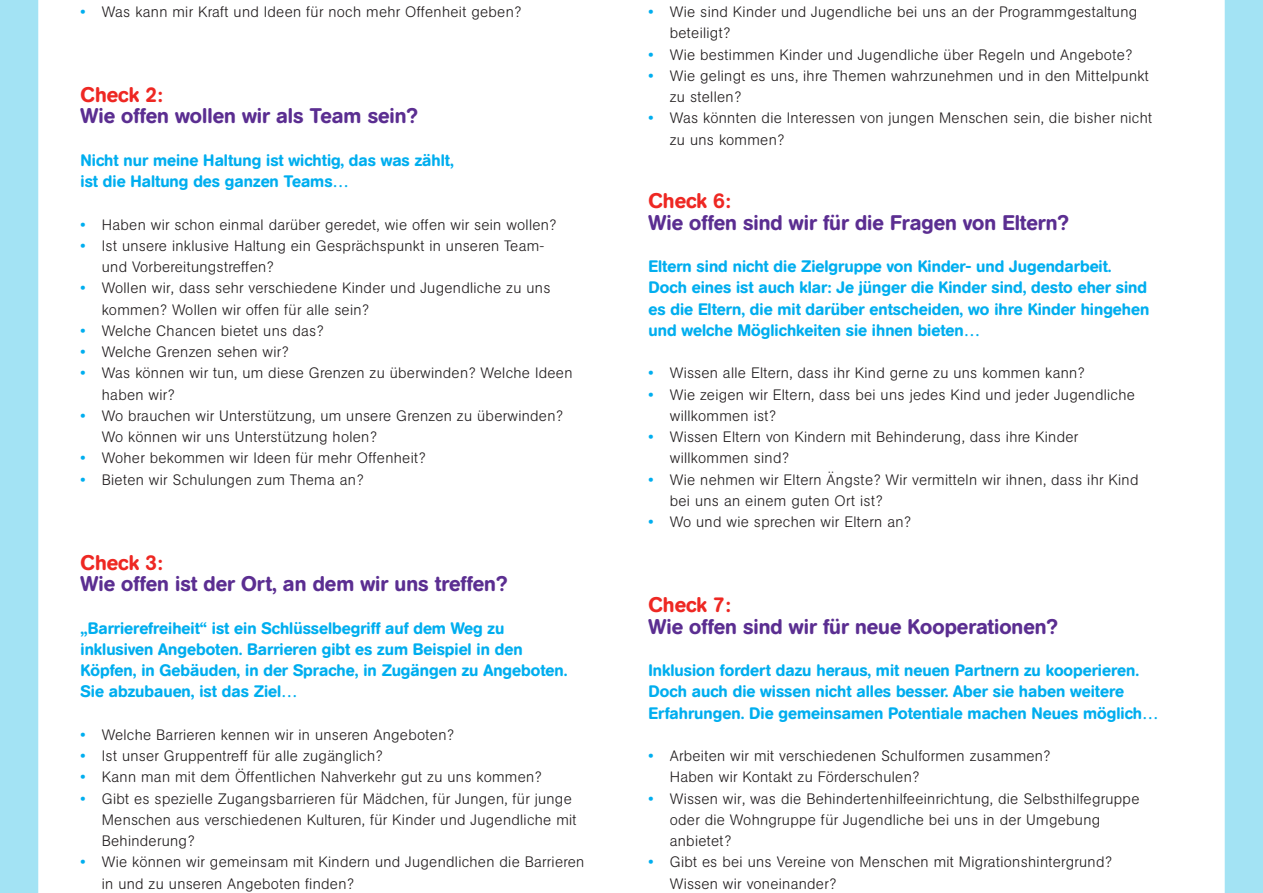
<style>
.page{position:relative;width:1263px;height:893px;background:#a3e3f4}
.page>*{position:absolute;margin:0;border:0;box-sizing:border-box;transform-origin:0 0}
.t1{font:500 21px "AG Book Rounded Pro";color:#5b2e91}
.t2{font:500 21px "AG Book Rounded Pro";color:#ee2823}
.t3{font:500 16.5px/21.3px "AG Book Rounded Pro";color:#00aeef}
.t4{font:300 15px/21.3px "AG Book Rounded Pro";letter-spacing:.02em;color:#231f20}
.s1{font-weight:500;color:#00aeef}
</style>
<div class="page">
<div style="left:38px;top:0;width:1187px;height:893px;background:#fff"></div>
<svg style="left:1108px;top:892px;width:117px;height:1px"></svg>
<p class="t4" style="left:81px;top:1px;width:442px"><span class="s1">•</span> Was kann mir Kraft und Ideen für noch mehr Offenheit geben?</p>
<h1 class="t2" style="left:81px;top:81px;width:84px">Check 2:</h1>
<h1 class="t1" style="left:81px;top:102px;width:339px">Wie offen wollen wir als Team sein?</h1>
<p class="t3" style="left:81px;top:149px;width:375px">Nicht nur meine Haltung ist wichtig, das was zählt, ist die Haltung des ganzen Teams…</p>
<p class="t4" style="left:81px;top:213px;width:477px"><span class="s1">•</span> Haben wir schon einmal darüber geredet, wie offen wir sein wollen?</p>
<p class="t4" style="left:102px;top:235px;width:444px;text-indent:-21px"><span class="s1">•</span> Ist unsere inklusive Haltung ein Gesprächspunkt in unseren Team&shy;und Vorbereitungstreffen?</p>
<p class="t4" style="left:102px;top:277px;width:450px;text-indent:-21px"><span class="s1">•</span> Wollen wir, dass sehr verschiedene Kinder und Jugendliche zu uns kommen? Wollen wir offen für alle sein?</p>
<p class="t4" style="left:81px;top:320px;width:245px"><span class="s1">•</span> Welche Chancen bietet uns das?</p>
<p class="t4" style="left:81px;top:341px;width:210px"><span class="s1">•</span> Welche Grenzen sehen wir?</p>
<p class="t4" style="left:102px;top:362px;width:472px;text-indent:-21px"><span class="s1">•</span> Was können wir tun, um diese Grenzen zu überwinden? Welche Ideen haben wir?</p>
<p class="t4" style="left:102px;top:405px;width:463px;text-indent:-21px"><span class="s1">•</span> Wo brauchen wir Unterstützung, um unsere Grenzen zu überwinden?<br>Wo können wir uns Unterstützung holen?</p>
<p class="t4" style="left:81px;top:447px;width:347px"><span class="s1">•</span> Woher bekommen wir Ideen für mehr Offenheit?</p>
<p class="t4" style="left:81px;top:468px;width:284px"><span class="s1">•</span> Bieten wir Schulungen zum Thema an?</p>
<h1 class="t2" style="left:81px;top:549px;width:84px">Check 3:</h1>
<h1 class="t1" style="left:81px;top:570px;width:428px">Wie offen ist der Ort, an dem wir uns treffen?</h1>
<p class="t3" style="left:81px;top:617px;width:488px">„Barrierefreiheit“ ist ein Schlüsselbegriff auf dem Weg zu inklusiven Angeboten. Barrieren gibt es zum Beispiel in den Köpfen, in Gebäuden, in der Sprache, in Zugängen zu Angeboten.<br>Sie abzubauen, ist das Ziel…</p>
<p class="t4" style="left:81px;top:724px;width:375px"><span class="s1">•</span> Welche Barrieren kennen wir in unseren Angeboten?</p>
<p class="t4" style="left:81px;top:745px;width:304px"><span class="s1">•</span> Ist unser Gruppentreff für alle zugänglich?</p>
<p class="t4" style="left:81px;top:766px;width:463px"><span class="s1">•</span> Kann man mit dem Öffentlichen Nahverkehr gut zu uns kommen?</p>
<p class="t4" style="left:102px;top:787px;width:476px;text-indent:-21px"><span class="s1">•</span> Gibt es spezielle Zugangsbarrieren für Mädchen, für Jungen, für junge<br>Menschen aus verschiedenen Kulturen, für Kinder und Jugendliche mit<br>Behinderung?</p>
<p class="t4" style="left:102px;top:851px;width:484px;text-indent:-21px"><span class="s1">•</span> Wie können wir gemeinsam mit Kindern und Jugendlichen die Barrieren in und zu unseren Angeboten finden?</p>
<p class="t4" style="left:670px;top:1px;width:469px;text-indent:-21px"><span class="s1">•</span> Wie sind Kinder und Jugendliche bei uns an der Programmgestaltung beteiligt?</p>
<p class="t4" style="left:648px;top:43px;width:485px"><span class="s1">•</span> Wie bestimmen Kinder und Jugendliche über Regeln und Angebote?</p>
<p class="t4" style="left:670px;top:65px;width:481px;text-indent:-21px"><span class="s1">•</span> Wie gelingt es uns, ihre Themen wahrzunehmen und in den Mittelpunkt zu stellen?</p>
<p class="t4" style="left:670px;top:107px;width:484px;text-indent:-21px"><span class="s1">•</span> Was könnten die Interessen von jungen Menschen sein, die bisher nicht zu uns kommen?</p>
<h1 class="t2" style="left:648px;top:187px;width:84px">Check 6:</h1>
<h1 class="t1" style="left:648px;top:209px;width:422px">Wie offen sind wir für die Fragen von Eltern?</h1>
<p class="t3" style="left:648px;top:255px;width:502px">Eltern sind nicht die Zielgruppe von Kinder- und Jugendarbeit.<br>Doch eines ist auch klar: Je jünger die Kinder sind, desto eher sind es die Eltern, die mit darüber entscheiden, wo ihre Kinder hingehen und welche Möglichkeiten sie ihnen bieten…</p>
<p class="t4" style="left:648px;top:362px;width:438px"><span class="s1">•</span> Wissen alle Eltern, dass ihr Kind gerne zu uns kommen kann?</p>
<p class="t4" style="left:670px;top:383px;width:467px;text-indent:-21px"><span class="s1">•</span> Wie zeigen wir Eltern, dass bei uns jedes Kind und jeder Jugendliche willkommen ist?</p>
<p class="t4" style="left:670px;top:426px;width:410px;text-indent:-21px"><span class="s1">•</span> Wissen Eltern von Kindern mit Behinderung, dass ihre Kinder willkommen sind?</p>
<p class="t4" style="left:670px;top:469px;width:470px;text-indent:-21px"><span class="s1">•</span> Wie nehmen wir Eltern Ängste? Wir vermitteln wir ihnen, dass ihr Kind bei uns an einem guten Ort ist?</p>
<p class="t4" style="left:648px;top:511px;width:264px"><span class="s1">•</span> Wo und wie sprechen wir Eltern an?</p>
<h1 class="t2" style="left:648px;top:591px;width:84px">Check 7:</h1>
<h1 class="t1" style="left:648px;top:613px;width:411px">Wie offen sind wir für neue Kooperationen?</h1>
<p class="t3" style="left:648px;top:659px;width:512px">Inklusion fordert dazu heraus, mit neuen Partnern zu kooperieren.<br>Doch auch die wissen nicht alles besser. Aber sie haben weitere<br>Erfahrungen. Die gemeinsamen Potentiale machen Neues möglich…</p>
<p class="t4" style="left:670px;top:745px;width:382px;text-indent:-21px"><span class="s1">•</span> Arbeiten wir mit verschiedenen Schulformen zusammen?<br>Haben wir Kontakt zu Förderschulen?</p>
<p class="t4" style="left:670px;top:787px;width:471px;text-indent:-21px"><span class="s1">•</span> Wissen wir, was die Behindertenhilfeeinrichtung, die Selbsthilfegruppe oder die Wohngruppe für Jugendliche bei uns in der Umgebung anbietet?</p>
<p class="t4" style="left:670px;top:851px;width:444px;text-indent:-21px"><span class="s1">•</span> Gibt es bei uns Vereine von Menschen mit Migrationshintergrund?<br>Wissen wir voneinander?</p>
</div>
